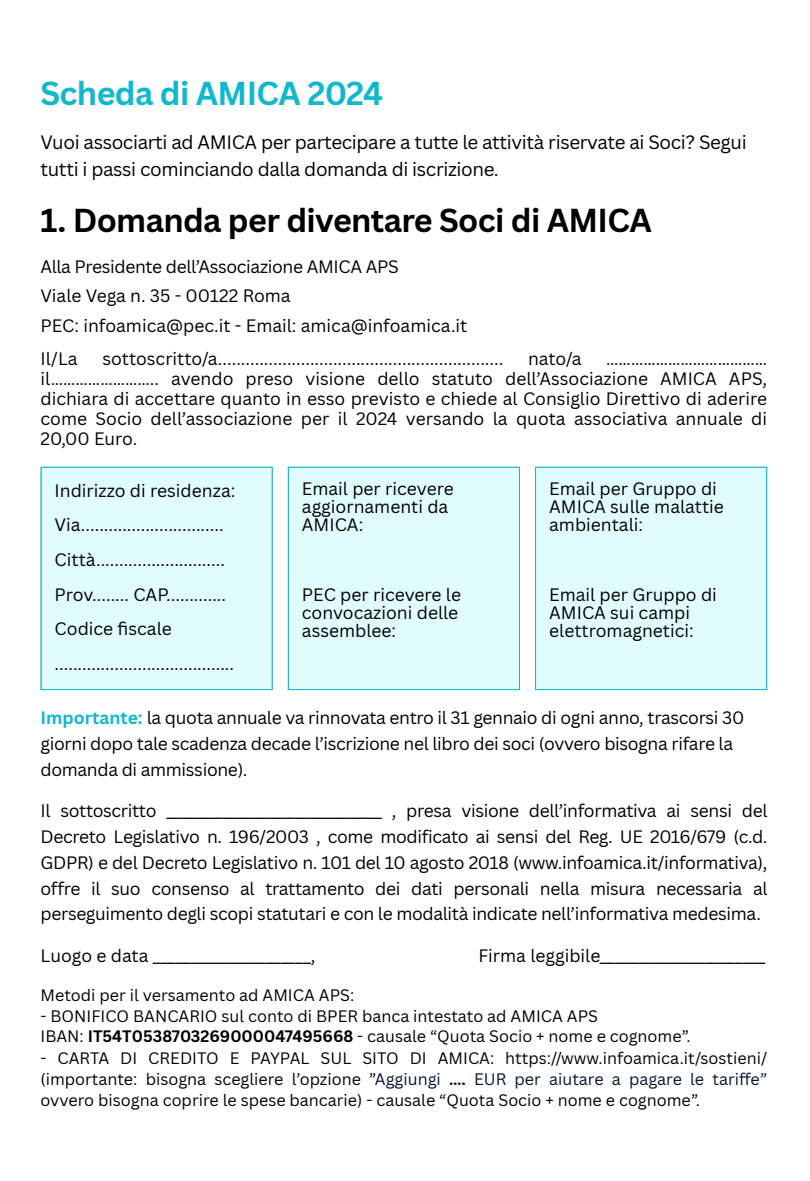
<style>
.page{position:relative;width:810px;height:1181px;background:#fff}
.page>*{position:absolute;margin:0;border:0;box-sizing:border-box;transform-origin:0 0}
.t1{font:700 32.25px "Canva Sans";letter-spacing:-.02em;color:#000}
.t2{font:700 32.25px "Canva Sans";letter-spacing:-.02em;color:#0fb8ce}
.t3{font:18.9px/27.3px "Canva Sans";letter-spacing:-.02em;color:#000}
.t4{font:17.55px/18.1px "Canva Sans";color:#000}
.t5{font:17.55px/25.8px "Canva Sans";letter-spacing:-.02em;color:#000}
.t6{font:16.2px/21.1px "Canva Sans";color:#000}
.s1{font-weight:700;color:#0fb8ce}
.s2{font-weight:700}
.s3{color:#001435}
.s4{font-weight:700;color:#001435}
</style>
<div class="page">
<div style="left:42px;top:466px;width:724px;height:224px;background:#e0fcfd"></div>
<hr style="left:41px;top:467px;width:1px;height:222px;background:#0fb8ce">
<hr style="left:272px;top:467px;width:1px;height:222px;background:#0fb8ce">
<hr style="left:41px;top:466px;width:232px;height:1px;background:#0fb8ce">
<hr style="left:41px;top:689px;width:232px;height:1px;background:#0fb8ce">
<hr style="left:288px;top:467px;width:1px;height:222px;background:#0fb8ce">
<hr style="left:519px;top:467px;width:1px;height:222px;background:#0fb8ce">
<hr style="left:288px;top:466px;width:232px;height:1px;background:#0fb8ce">
<hr style="left:288px;top:689px;width:232px;height:1px;background:#0fb8ce">
<hr style="left:535px;top:467px;width:1px;height:222px;background:#0fb8ce">
<hr style="left:766px;top:467px;width:1px;height:222px;background:#0fb8ce">
<hr style="left:535px;top:466px;width:232px;height:1px;background:#0fb8ce">
<hr style="left:535px;top:689px;width:232px;height:1px;background:#0fb8ce">
<h1 class="t2" style="left:41px;top:71px;width:344px">Scheda di AMICA 2024</h1>
<p class="t3" style="left:41px;top:128px;width:708px">Vuoi associarti ad AMICA per partecipare a tutte le attività riservate ai Soci? Segui tutti i passi cominciando dalla domanda di iscrizione.</p>
<h1 class="t1" style="left:41px;top:198px;width:613px">1. Domanda per diventare Soci di AMICA</h1>
<p class="t5" style="left:41px;top:253px;width:360px">Alla Presidente dell’Associazione AMICA APS</p>
<p class="t4" style="left:41px;top:286px;width:252px">Viale Vega n. 35 - 00122 Roma</p>
<p class="t4" style="left:41px;top:316px;width:428px">PEC: infoamica@pec.it - Email: amica@infoamica.it</p>
<p class="t4" style="left:41px;top:349px;width:39px">Il/La</p>
<p class="t4" style="left:102px;top:349px;width:402px">sottoscritto/a..............................................................</p>
<p class="t4" style="left:528px;top:349px;width:55px">nato/a</p>
<p class="t4" style="left:41px;top:348px;width:728px;line-height:20.2px;text-align:justify;text-indent:566px">………………………………… il…………………….. avendo preso visione dello statuto dell’Associazione AMICA APS, dichiara di accettare quanto in esso previsto e chiede al Consiglio Direttivo di aderire come Socio dell’associazione per il 2024 versando la quota associativa annuale di 20,00 Euro.</p>
<p class="t4" style="left:55px;top:481px;width:182px">Indirizzo di residenza:</p>
<p class="t4" style="left:55px;top:515px;width:170px">Via...............................</p>
<p class="t4" style="left:55px;top:549px;width:172px">Città............................</p>
<p class="t4" style="left:55px;top:585px;width:173px">Prov........ CAP.............</p>
<p class="t4" style="left:55px;top:619px;width:119px">Codice fiscale</p>
<p class="t4" style="left:55px;top:653px;width:181px">.......................................</p>
<p class="t4" style="left:302px;top:479px;width:153px">Email per ricevere aggiornamenti da<br>AMICA:</p>
<p class="t4" style="left:302px;top:585px;width:161px">PEC per ricevere le convocazioni delle assemblee:</p>
<p class="t4" style="left:549px;top:479px;width:176px">Email per Gruppo di<br>AMICA sulle malattie ambientali:</p>
<p class="t4" style="left:549px;top:585px;width:169px">Email per Gruppo di<br>AMICA sui campi elettromagnetici:</p>
<p class="t5" style="left:41px;top:704px;width:705px"><span class="s1">Importante:</span> la quota annuale va rinnovata entro il 31 gennaio di ogni anno, trascorsi 30 giorni dopo tale scadenza decade l’iscrizione nel libro dei soci (ovvero bisogna rifare la domanda di ammissione).</p>
<p class="t4" style="left:41px;top:797px;width:729px;line-height:25.8px;text-align:justify">Il sottoscritto ______________________________ , presa visione dell’informativa ai sensi del Decreto Legislativo n. 196/2003 , come modificato ai sensi del Reg. UE 2016/679 (c.d.<br>GDPR) e del Decreto Legislativo n. 101 del 10 agosto 2018 (www.infoamica.it/informativa), offre il suo consenso al trattamento dei dati personali nella misura necessaria al perseguimento degli scopi statutari e con le modalità indicate nell’informativa medesima.</p>
<p class="t4" style="left:41px;top:945px;width:277px">Luogo e data _____________________,</p>
<p class="t4" style="left:478px;top:945px;width:288px">Firma leggibile______________________</p>
<p class="t6" style="left:41px;top:984px;width:315px">Metodi per il versamento ad AMICA APS:</p>
<p class="t6" style="left:41px;top:1005px;width:652px;line-height:20.2px">- BONIFICO BANCARIO sul conto di BPER banca intestato ad AMICA APS<br>IBAN: <span class="s2">IT54T0538703269000047495668</span> - causale “Quota Socio + nome e cognome”.</p>
<p class="t6" style="left:41px;top:1046px;width:728px;text-align:justify">- CARTA DI CREDITO E PAYPAL SUL SITO DI AMICA: https://www.infoamica.it/sostieni/ (importante: bisogna scegliere l’opzione ”<span class="s3">Aggiungi</span> <span class="s4">….</span> <span class="s3">EUR per aiutare a pagare le tariffe” </span>ovvero bisogna coprire le spese bancarie) - causale “Quota Socio + nome e cognome”.</p>
</div>
